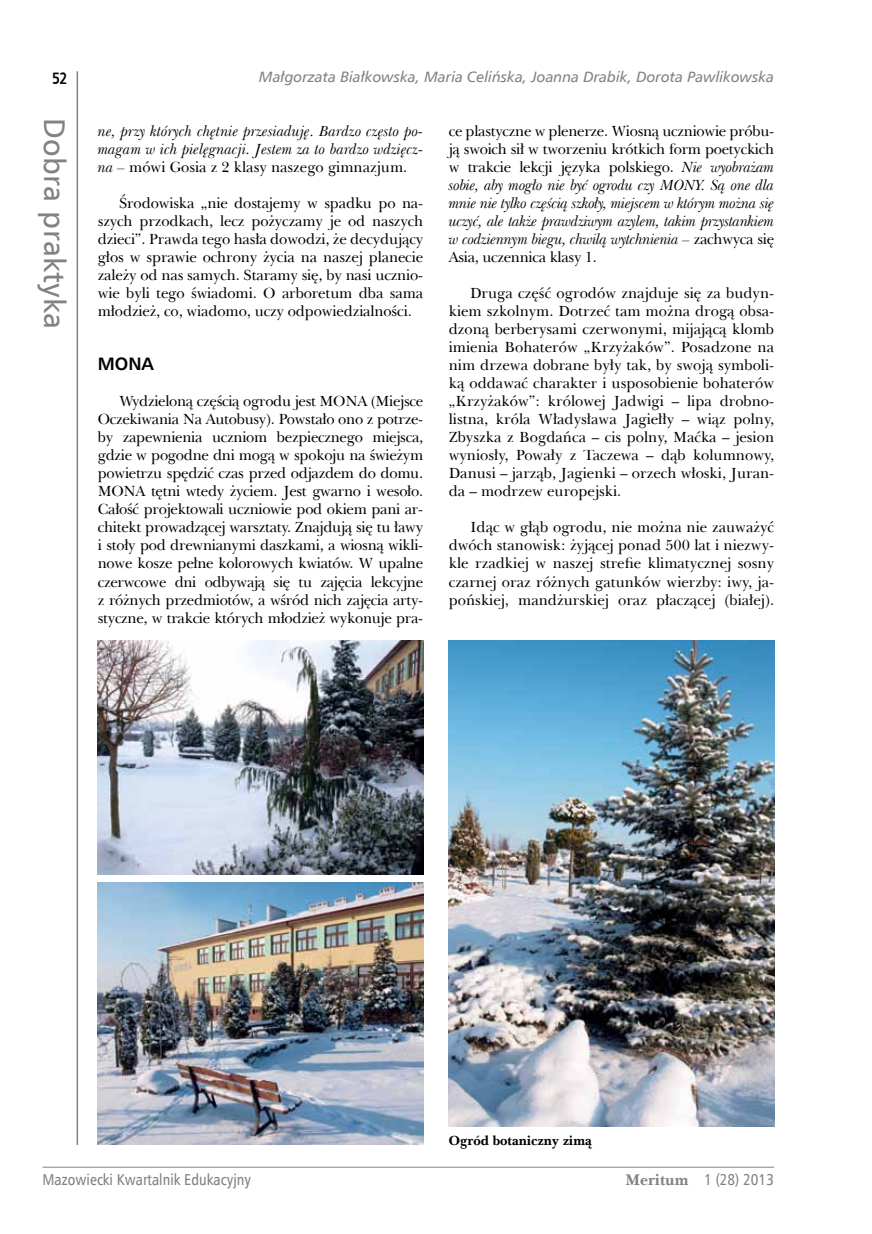
<style>
.page{position:relative;width:872px;height:1234px;background:#fff}
.page>*{position:absolute;margin:0;border:0;box-sizing:border-box;transform-origin:0 0}
.t1{font:30px "Humnst 777 EU";letter-spacing:.01em;color:#808285}
.t2{font:700 18px "Humnst 777 EU";color:#000}
.t3{font:700 16.5px "Humnst 777 EU";color:#000;scale:.8 1}
.t4{font:15.75px "Humnst 777 Cn EU";color:#808285}
.t5{font:15px/18px "Baskerville EU";letter-spacing:-.005em;color:#000;text-align:justify}
.t6{font:italic 15px/18px "Baskerville EU";letter-spacing:-.02em;color:#000;text-align:justify}
.t7{font:italic 15px "Humnst 777 EU";color:#808285}
.t8{font:700 13.5px "Baskerville EU";color:#000}
.s1{font-style:normal}
.s2{font-family:"Baskerville EU";font-weight:700}
</style>
<div class="page">
<hr style="left:77px;top:71px;width:1px;height:1073px;background:#808285">
<hr style="left:43px;top:1166px;width:731px;height:1px;background:#808285">
<img style="left:449px;top:640px;width:325px;height:486px">
<img style="left:98px;top:640px;width:325px;height:234px">
<img style="left:98px;top:882px;width:325px;height:262px">
<p class="t3" style="left:52px;top:67px;width:20px">52</p>
<h1 class="t1" style="left:73px;top:118px;width:212px;rotate:90deg">Dobra praktyka</h1>
<p class="t7" style="left:259px;top:67px;width:516px">Małgorzata Białkowska, Maria Celińska, Joanna Drabik, Dorota Pawlikowska</p>
<p class="t6" style="left:98px;top:122px;width:327px">ne, przy których chętnie przesiaduję. Bardzo często po&shy;magam w ich pielęgnacji. Jestem za to bardzo wdzięcz&shy;na – <span class="s1">mówi Gosia z 2 klasy naszego gimnazjum.</span></p>
<p class="t5" style="left:98px;top:194px;width:327px;text-indent:21px">Środowiska „nie dostajemy w spadku po na&shy;szych przodkach, lecz pożyczamy je od naszych dzieci”. Prawda tego hasła dowodzi, że decydujący głos w sprawie ochrony życia na naszej planecie zależy od nas samych. Staramy się, by nasi ucznio&shy;wie byli tego świadomi. O arboretum dba sama młodzież, co, wiadomo, uczy odpowiedzialności.</p>
<p class="t2" style="left:98px;top:352px;width:58px">MONA</p>
<p class="t5" style="left:98px;top:392px;width:327px;text-indent:21px">Wydzieloną częścią ogrodu jest MONA (Miejsce Oczekiwania Na Autobusy). Powstało ono z potrze&shy;by zapewnienia uczniom bezpiecznego miejsca, gdzie w pogodne dni mogą w spokoju na świeżym powietrzu spędzić czas przed odjazdem do domu.<br>MONA tętni wtedy życiem. Jest gwarno i wesoło.<br>Całość projektowali uczniowie pod okiem pani ar&shy;chitekt prowadzącej warsztaty. Znajdują się tu ławy i stoły pod drewnianymi daszkami, a wiosną wikli&shy;nowe kosze pełne kolorowych kwiatów. W upalne czerwcowe dni odbywają się tu zajęcia lekcyjne z różnych przedmiotów, a wśród nich zajęcia arty&shy;styczne, w trakcie których młodzież wykonuje pra-</p>
<p class="t6" style="left:449px;top:122px;width:327px"><span class="s1">ce plastyczne w plenerze. Wiosną uczniowie próbu&shy;ją swoich sił w tworzeniu krótkich form poetyckich w trakcie lekcji języka polskiego.</span> Nie wyobrażam sobie, aby mogło nie być ogrodu czy MONY. Są one dla mnie nie tylko częścią szkoły, miejscem w którym można się uczyć, ale także prawdziwym azylem, takim przystankiem w codziennym biegu, chwilą wytchnienia – <span class="s1">zachwyca się Asia, uczennica klasy 1.</span></p>
<p class="t5" style="left:449px;top:284px;width:327px;text-indent:21px">Druga część ogrodów znajduje się za budyn&shy;kiem szkolnym. Dotrzeć tam można drogą obsa&shy;dzoną berberysami czerwonymi, mijającą klomb imienia Bohaterów „Krzyżaków”. Posadzone na nim drzewa dobrane były tak, by swoją symboli&shy;ką oddawać charakter i usposobienie bohaterów „Krzyżaków”: królowej Jadwigi – lipa drobno&shy;listna, króla Władysława Jagiełły – wiąz polny, Zbyszka z Bogdańca – cis polny, Maćka – jesion wyniosły, Powały z Taczewa – dąb kolumnowy, Danusi – jarząb, Jagienki – orzech włoski, Juran&shy;da – modrzew europejski.</p>
<p class="t5" style="left:449px;top:518px;width:327px;text-indent:21px">Idąc w głąb ogrodu, nie można nie zauważyć dwóch stanowisk: żyjącej ponad 500 lat i niezwy&shy;kle rzadkiej w naszej strefie klimatycznej sosny czarnej oraz różnych gatunków wierzby: iwy, ja&shy;pońskiej, mandżurskiej oraz płaczącej (białej).</p>
<p class="t8" style="left:449px;top:1131px;width:145px">Ogród botaniczny zimą</p>
<p class="t4" style="left:43px;top:1169px;width:210px">Mazowiecki Kwartalnik Edukacyjny</p>
<p class="t4" style="left:625px;top:1169px;width:150px"><span class="s2">Meritum</span> 1 (28) 2013</p>
</div>
